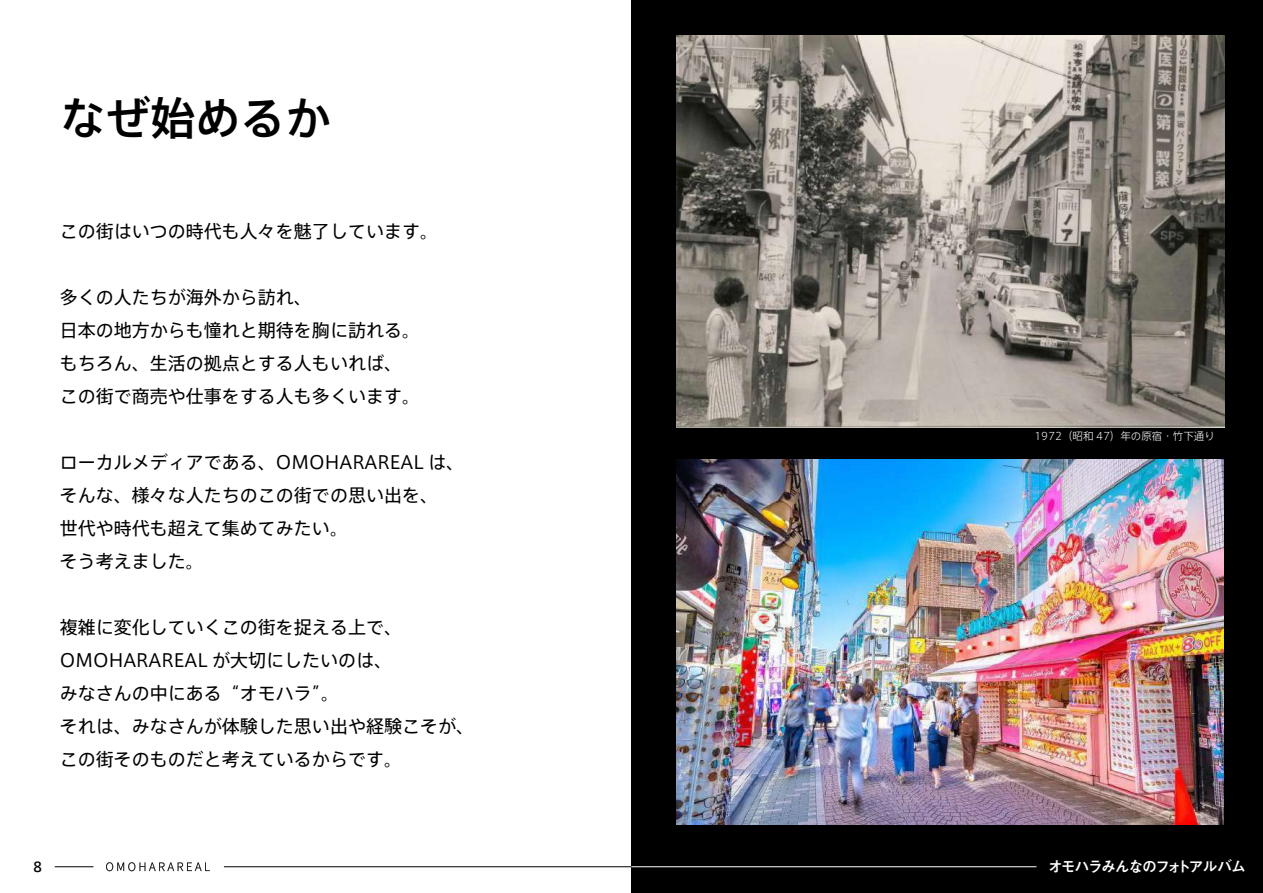
<style>
.page{position:relative;width:1263px;height:893px;background:#fff}
.page>*{position:absolute;margin:0;border:0;box-sizing:border-box;transform-origin:0 0}
.t1{font:500 45px "Axis Std";color:#000}
.t2{font:18px/33px "Axis Std";color:#000}
.t3{font:700 15px "Mi Go MB1 Std De";letter-spacing:-.105em;color:#fff}
.t4{font:500 13.5px "Axis Std";color:#000}
.t5{font:300 10.5px "Axis Std";color:#fff}
</style>
<div class="page">
<div style="left:631px;top:0;width:632px;height:893px;background:#000"></div>
<img style="left:676px;top:35px;width:549px;height:393px">
<img style="left:676px;top:459px;width:548px;height:366px">
<hr style="left:224px;top:866px;width:812px;height:1px;background:#fff">
<hr style="left:224px;top:866px;width:407px;height:1px;background:#000">
<hr style="left:55px;top:866px;width:38px;height:1px;background:#000">
<svg style="left:106px;top:862px;width:104px;height:9px"></svg>
<h1 class="t1" style="left:60px;top:84px;width:272px">なぜ始めるか</h1>
<p class="t2" style="left:60px;top:213px;width:379px">この街はいつの時代も人々を魅了しています。</p>
<p class="t2" style="left:60px;top:279px;width:361px">多くの人たちが海外から訪れ、<br>日本の地方からも憧れと期待を胸に訪れる。もちろん、生活の拠点とする人もいれば、この街で商売や仕事をする人も多くいます。</p>
<p class="t2" style="left:60px;top:444px;width:406px">ローカルメディアである、OMOHARAREAL は、そんな、様々な人たちのこの街での思い出を、<br>世代や時代も超えて集めてみたい。<br>そう考えました。</p>
<p class="t2" style="left:60px;top:609px;width:415px">複雑に変化していくこの街を捉える上で、<br>OMOHARAREAL が大切にしたいのは、<br>みなさんの中にある“オモハラ”。<br>それは、みなさんが体験した思い出や経験こそが、この街そのものだと考えているからです。</p>
<p class="t5" style="left:1034px;top:428px;width:182px">1972（昭和 47）年の原宿・竹下通り</p>
<p class="t4" style="left:33px;top:857px;width:11px">8</p>
<p class="t3" style="left:1048px;top:855px;width:199px">オモハラみんなのフォトアルバム</p>
</div>
